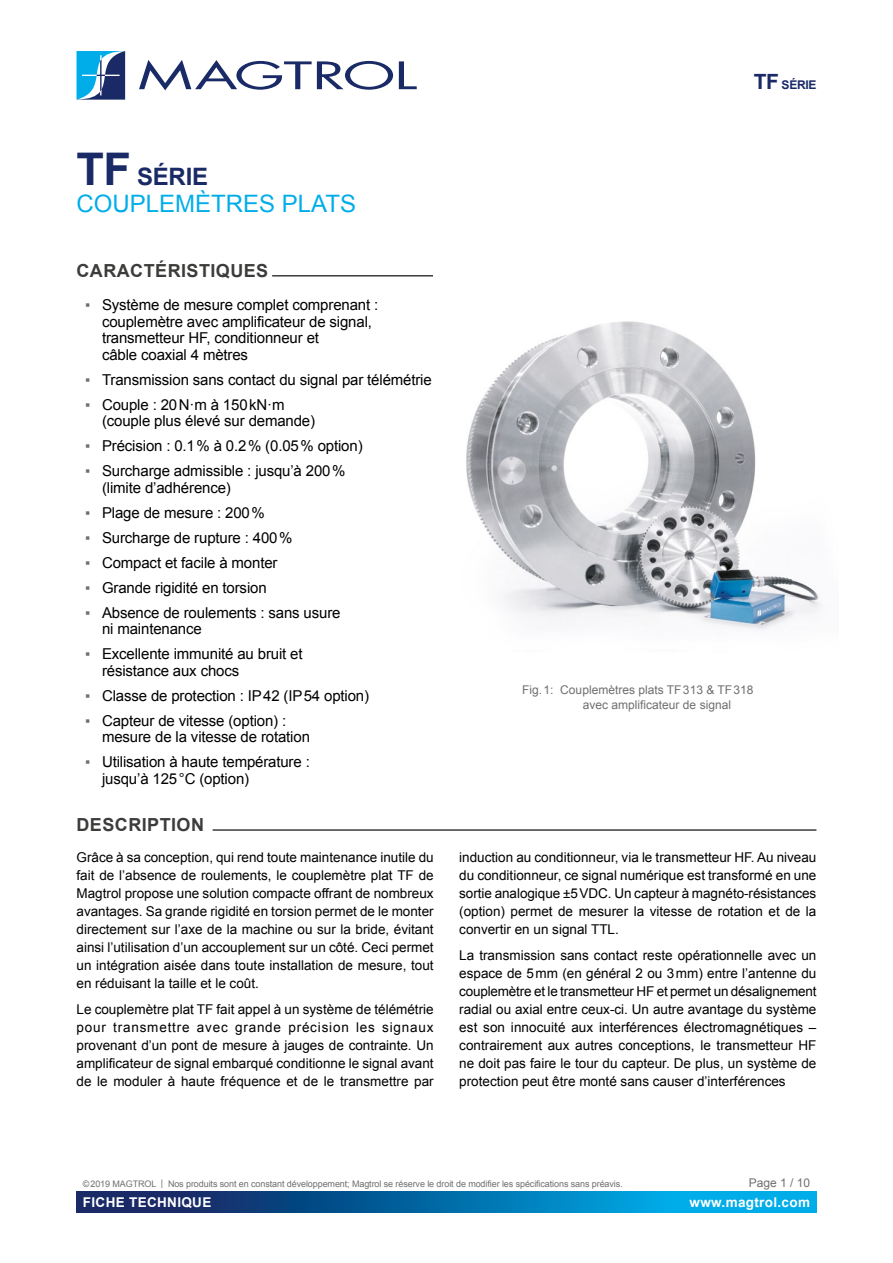
<style>
.page{position:relative;width:893px;height:1263px;background:#fff}
.page>*{position:absolute;margin:0;border:0;box-sizing:border-box;transform-origin:0 0}
.t1{font:24px/27px "Arial";color:#00ade9}
.t2{font:700 18px "Arial";letter-spacing:.025em;color:#3c3c3b}
.t3{font:15px/16.5px "Arial";letter-spacing:-.01em;color:#000}
.TEXT{font:13.5px/18px "Arial";color:#000;text-align:justify}
.t4{font:700 13.5px "Arial";letter-spacing:.025em;color:#fff}
.t5{font:12px/15px "Arial";color:#706f6f}
.t6{font:700 12px "Arial";letter-spacing:-.025em;color:#192a67}
.t7{font:9px "Arial";letter-spacing:-.01em;color:#706f6f}
.s1{font-weight:700;font-size:45px;color:#192a67}
.s2{font-weight:700;color:#192a67}
.s3{color:#706f6f}
.s4{font-size:21px}
</style>
<div class="page">
<svg style="left:77px;top:1191px;width:739px;height:21px;background:#066ca8"></svg>
<svg style="left:139px;top:60px;width:254px;height:30px"></svg>
<svg style="left:399px;top:61px;width:18px;height:28px"></svg>
<svg style="left:77px;top:51px;width:48px;height:49px;background:#3a85b6"></svg>
<hr style="left:272px;top:275px;width:162px;height:2px;background:#3c3c3b">
<hr style="left:213px;top:829px;width:603px;height:2px;background:#3c3c3b">
<img style="left:466px;top:321px;width:355px;height:309px">
<h1 class="t1" style="left:77px;top:164px;width:281px"><span class="s1">TF</span> <span class="s2">SÉRIE<br></span>COUPLEMÈTRES PLATS</h1>
<h2 class="t2" style="left:77px;top:258px;width:193px">CARACTÉRISTIQUES</h2>
<p class="t3" style="left:102px;top:297px;width:278px;text-indent:-17px"><span class="s3">▪</span> Système de mesure complet comprenant : couplemètre avec amplificateur de signal, transmetteur HF, conditionneur et<br>câble coaxial 4 mètres</p>
<p class="t3" style="left:85px;top:371px;width:348px"><span class="s3">▪</span> Transmission sans contact du signal par télémétrie</p>
<p class="t3" style="left:102px;top:396px;width:215px;text-indent:-17px"><span class="s3">▪</span> Couple : 20N·m à 150kN·m (couple plus élevé sur demande)</p>
<p class="t3" style="left:85px;top:438px;width:279px"><span class="s3">▪</span> Précision : 0.1% à 0.2% (0.05% option)</p>
<p class="t3" style="left:102px;top:463px;width:245px;text-indent:-17px"><span class="s3">▪</span> Surcharge admissible : jusqu’à 200% (limite d’adhérence)</p>
<p class="t3" style="left:85px;top:504px;width:181px"><span class="s3">▪</span> Plage de mesure : 200%</p>
<p class="t3" style="left:85px;top:529px;width:209px"><span class="s3">▪</span> Surcharge de rupture : 400%</p>
<p class="t3" style="left:85px;top:554px;width:194px"><span class="s3">▪</span> Compact et facile à monter</p>
<p class="t3" style="left:85px;top:579px;width:183px"><span class="s3">▪</span> Grande rigidité en torsion</p>
<p class="t3" style="left:102px;top:604px;width:240px;text-indent:-17px"><span class="s3">▪</span> Absence de roulements : sans usure ni maintenance</p>
<p class="t3" style="left:102px;top:646px;width:202px;text-indent:-17px"><span class="s3">▪</span> Excellente immunité au bruit et résistance aux chocs</p>
<p class="t3" style="left:85px;top:687px;width:286px"><span class="s3">▪</span> Classe de protection : IP42 (IP54 option)</p>
<p class="t3" style="left:102px;top:712px;width:209px;text-indent:-17px"><span class="s3">▪</span> Capteur de vitesse (option) : mesure de la vitesse de rotation</p>
<p class="t3" style="left:102px;top:754px;width:209px;text-indent:-17px"><span class="s3">▪</span> Utilisation à haute température : jusqu’à 125°C (option)</p>
<h2 class="t2" style="left:77px;top:812px;width:129px">DESCRIPTION</h2>
<p class="TEXT" style="left:77px;top:848px;width:359px">Grâce à sa conception, qui rend toute maintenance inutile du fait de l’absence de roulements, le couplemètre plat TF de Magtrol propose une solution compacte offrant de nombreux avantages. Sa grande rigidité en torsion permet de le monter directement sur l’axe de la machine ou sur la bride, évitant ainsi l’utilisation d’un accouplement sur un côté. Ceci permet un intégration aisée dans toute installation de mesure, tout en réduisant la taille et le coût.</p>
<p class="TEXT" style="left:77px;top:1000px;width:359px">Le couplemètre plat TF fait appel à un système de télémétrie pour transmettre avec grande précision les signaux provenant d’un pont de mesure à jauges de contrainte. Un amplificateur de signal embarqué conditionne le signal avant de le moduler à haute fréquence et de le transmettre par</p>
<p class="t6" style="left:754px;top:77px;width:64px"><span class="s4">TF</span> SÉRIE</p>
<p class="t5" style="left:583px;top:682px;width:172px;text-indent:-61px">Fig.1: Couplemètres plats TF313 &amp; TF318 avec amplificateur de signal</p>
<p class="TEXT" style="left:459px;top:848px;width:359px">induction au conditionneur, via le transmetteur HF. Au niveau du conditionneur, ce signal numérique est transformé en une sortie analogique ±5VDC. Un capteur à magnéto-résistances (option) permet de mesurer la vitesse de rotation et de la convertir en un signal TTL.</p>
<p class="TEXT" style="left:459px;top:946px;width:359px">La transmission sans contact reste opérationnelle avec un espace de 5mm (en général 2 ou 3mm) entre l’antenne du couplemètre et le transmetteur HF et permet un désalignement radial ou axial entre ceux-ci. Un autre avantage du système est son innocuité aux interférences électromagnétiques – contrairement aux autres conceptions, le transmetteur HF ne doit pas faire le tour du capteur. De plus, un système de protection peut être monté sans causer d’interférences</p>
<p class="t7" style="left:83px;top:1178px;width:541px">©2019 MAGTROL | Nos produits sont en constant développement; Magtrol se réserve le droit de modifier les spécifications sans préavis.</p>
<p class="t5" style="left:749px;top:1175px;width:63px">Page 1 / 10</p>
<p class="t4" style="left:83px;top:1193px;width:130px">FICHE TECHNIQUE</p>
<p class="t4" style="left:690px;top:1193px;width:122px">www.magtrol.com</p>
</div>
